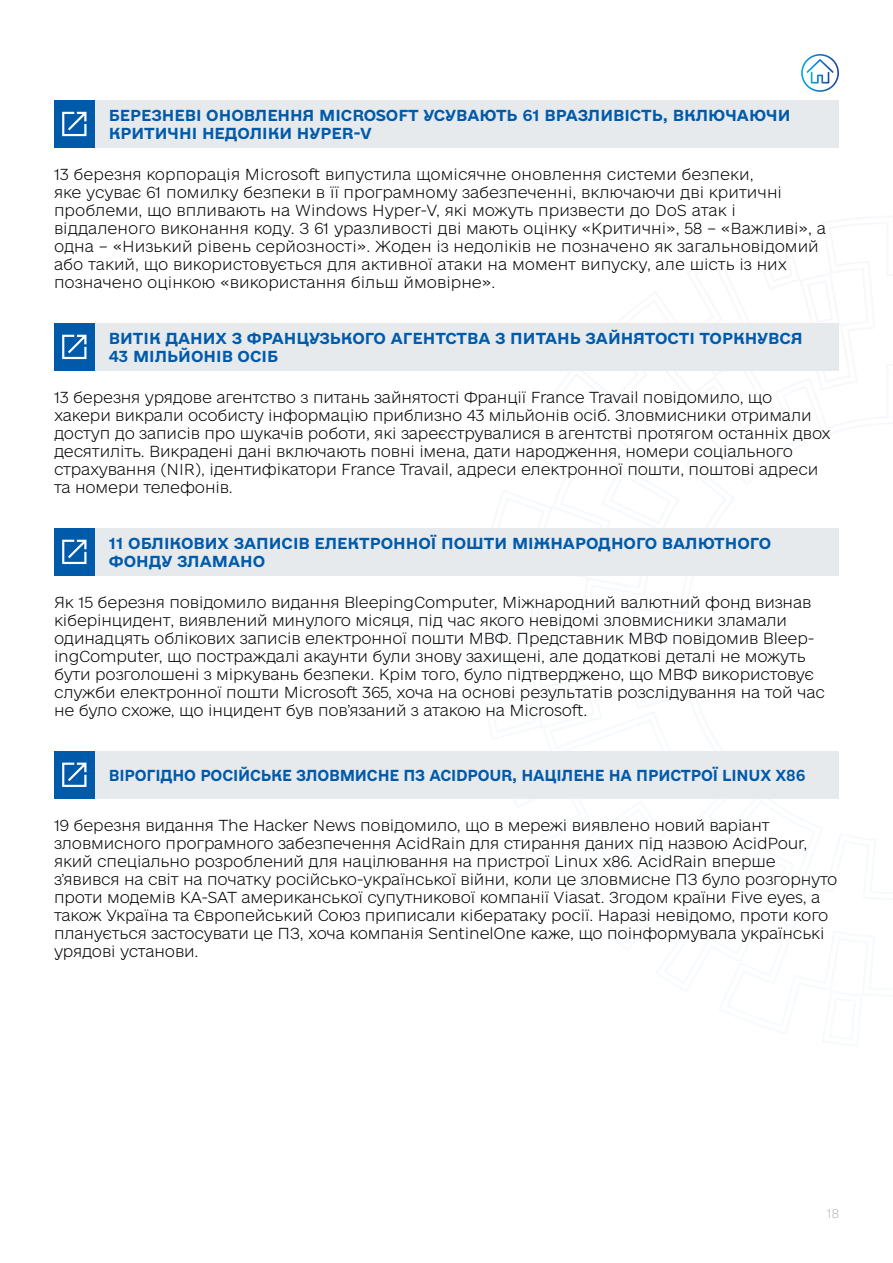
<style>
.page{position:relative;width:893px;height:1263px;background:#fff}
.page>*{position:absolute;margin:0;border:0;box-sizing:border-box;transform-origin:0 0}
.t1{font:15px/18px "e Ukraine Thin";letter-spacing:-.01em;color:#000}
.Подзаголовок{font:15px/18px "e Ukraine Head Bold";color:#005aaa}
.Подзаголовок-2{font:15px "e Ukraine Head Bold";color:#005aaa;scale:.95 1}
.t2{font:12px "e Ukraine Thin";color:#b5b9bc}
</style>
<div class="page">
<svg style="left:801px;top:54px;width:38px;height:38px"></svg>
<div style="left:95px;top:323px;width:744px;height:48px;background:#e7eaec"></div>
<div style="left:95px;top:528px;width:744px;height:48px;background:#e7eaec"></div>
<div style="left:95px;top:751px;width:744px;height:48px;background:#e7eaec"></div>
<div style="left:54px;top:323px;width:41px;height:48px;background:#005aaa"></div>
<div style="left:54px;top:528px;width:41px;height:48px;background:#005aaa"></div>
<div style="left:54px;top:751px;width:41px;height:48px;background:#005aaa"></div>
<svg style="left:62px;top:335px;width:24px;height:24px"></svg>
<svg style="left:62px;top:540px;width:24px;height:24px"></svg>
<svg style="left:62px;top:763px;width:24px;height:24px"></svg>
<div style="left:95px;top:100px;width:744px;height:48px;background:#e7eaec"></div>
<div style="left:54px;top:100px;width:41px;height:48px;background:#005aaa"></div>
<svg style="left:62px;top:112px;width:24px;height:24px"></svg>
<p class="Подзаголовок" style="left:109px;top:107px;width:683px">БЕРЕЗНЕВІ ОНОВЛЕННЯ MICROSOFT УСУВАЮТЬ 61 ВРАЗЛИВІСТЬ, ВКЛЮЧАЮЧИ<br>КРИТИЧНІ НЕДОЛІКИ HYPER-V</p>
<p class="t1" style="left:54px;top:166px;width:774px">13 березня корпорація Microsoft випустила щомісячне оновлення системи безпеки,<br>яке усуває 61 помилку безпеки в її програмному забезпеченні, включаючи дві критичні проблеми, що впливають на Windows Hyper-V, які можуть призвести до DoS атак і віддаленого виконання коду. З 61 уразливості дві мають оцінку «Критичні», 58 – «Важливі», а одна – «Низький рівень серйозності». Жоден із недоліків не позначено як загальновідомий або такий, що використовується для активної атаки на момент випуску, але шість із них позначено оцінкою «використання більш ймовірне».</p>
<p class="Подзаголовок" style="left:109px;top:330px;width:695px">ВИТІК ДАНИХ З ФРАНЦУЗЬКОГО АГЕНТСТВА З ПИТАНЬ ЗАЙНЯТОСТІ ТОРКНУВСЯ<br>43 МІЛЬЙОНІВ ОСІБ</p>
<p class="t1" style="left:54px;top:389px;width:778px">13 березня урядове агентство з питань зайнятості Франції France Travail повідомило, що хакери викрали особисту інформацію приблизно 43 мільйонів осіб. Зловмисники отримали доступ до записів про шукачів роботи, які зареєструвалися в агентстві протягом останніх двох десятиліть. Викрадені дані включають повні імена, дати народження, номери соціального страхування (NIR), ідентифікатори France Travail, адреси електронної пошти, поштові адреси та номери телефонів.</p>
<p class="Подзаголовок" style="left:109px;top:534px;width:664px">11 ОБЛІКОВИХ ЗАПИСІВ ЕЛЕКТРОННОЇ ПОШТИ МІЖНАРОДНОГО ВАЛЮТНОГО<br>ФОНДУ ЗЛАМАНО</p>
<p class="t1" style="left:54px;top:594px;width:772px">Як 15 березня повідомило видання BleepingComputer, Міжнародний валютний фонд визнав кіберінцидент, виявлений минулого місяця, під час якого невідомі зловмисники зламали одинадцять облікових записів електронної пошти МВФ. Представник МВФ повідомив Bleep&shy;ingComputer, що постраждалі акаунти були знову захищені, але додаткові деталі не можуть бути розголошені з міркувань безпеки. Крім того, було підтверджено, що МВФ використовує служби електронної пошти Microsoft 365, хоча на основі результатів розслідування на той час не було схоже, що інцидент був пов’язаний з атакою на Microsoft.</p>
<p class="Подзаголовок-2" style="left:109px;top:767px;width:735px">ВІРОГІДНО РОСІЙСЬКЕ ЗЛОВМИСНЕ ПЗ ACIDPOUR, НАЦІЛЕНЕ НА ПРИСТРОЇ LINUX X86</p>
<p class="t1" style="left:54px;top:817px;width:785px">19 березня видання The Hacker News повідомило, що в мережі виявлено новий варіант зловмисного програмного забезпечення AcidRain для стирання даних під назвою AcidPour, який спеціально розроблений для націлювання на пристрої Linux x86. AcidRain вперше з’явився на світ на початку російсько-української війни, коли це зловмисне ПЗ було розгорнуто проти модемів KA-SAT американської супутникової компанії Viasat. Згодом країни Five eyes, а також Україна та Європейський Союз приписали кібератаку росії. Наразі невідомо, проти кого планується застосувати це ПЗ, хоча компанія SentinelOne каже, що поінформувала українські урядові установи.</p>
<p class="t2" style="left:827px;top:1206px;width:14px">18</p>
</div>
